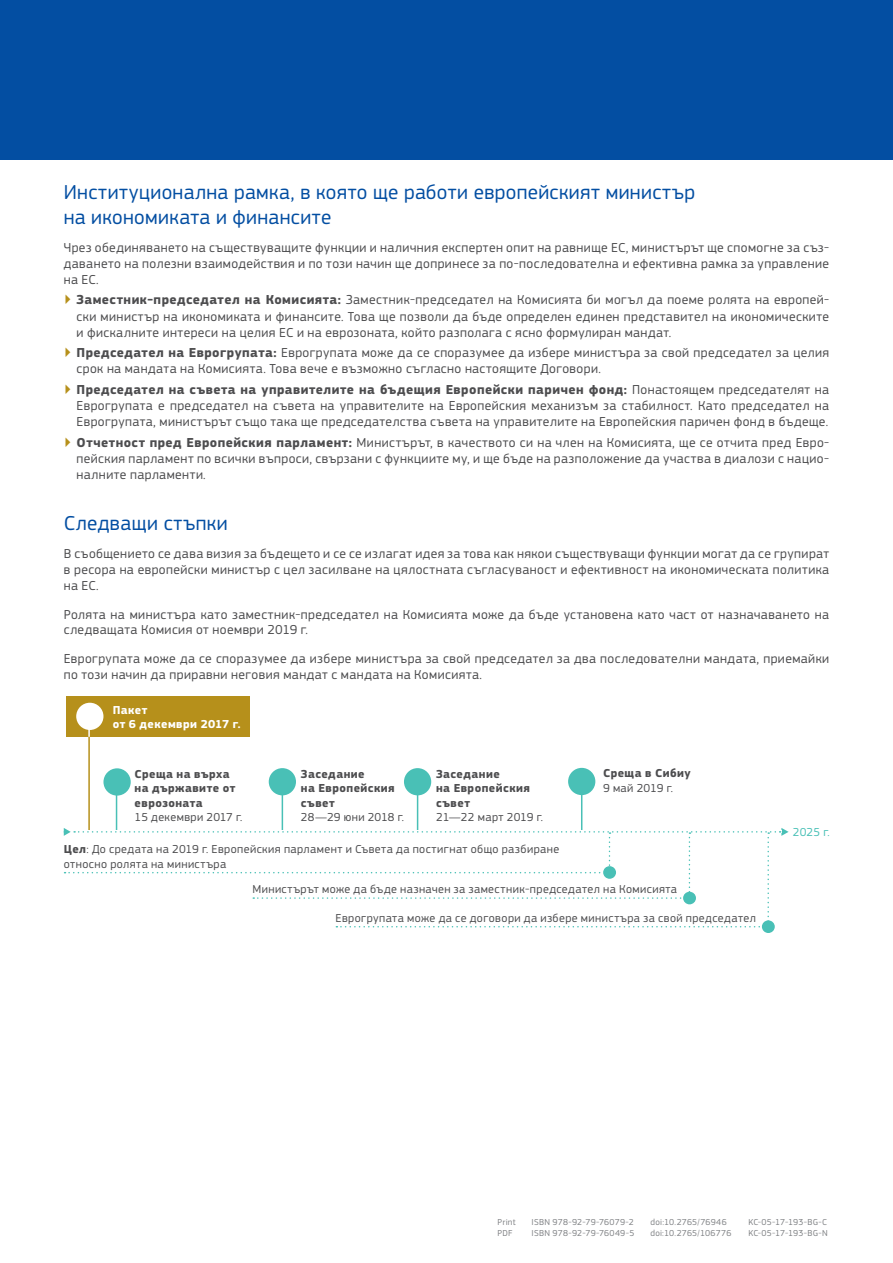
<style>
.page{position:relative;width:893px;height:1263px;background:#fff}
.page>*{position:absolute;margin:0;border:0;box-sizing:border-box;transform-origin:0 0}
.title_2_break{font:21px/25.2px "EC Square Sans Pro";letter-spacing:.015em;color:#034ea2}
.title_2{font:21px "EC Square Sans Pro";letter-spacing:.02em;color:#034ea2}
.body{font:13.5px/16.2px "EC Square Sans Pro";letter-spacing:.03em;color:#4d4d4f;text-align:justify}
.fig1_4_r{font:12px "EC Square Sans Pro";letter-spacing:.035em;color:#4d4d4f}
.fig1_2{font:700 12px/14.4px "EC Square Sans Pro";letter-spacing:.04em;color:#4d4d4f}
.fig1_4_dotted{font:12px/14.4px "EC Square Sans Pro";letter-spacing:.035em;color:#4d4d4f}
.fig1_3{font:12px "EC Square Sans Pro";letter-spacing:.02em;color:#4d4d4f}
.fig1_1{font:700 12px/14.4px "EC Square Sans Pro";letter-spacing:.04em;color:#fff}
.fig1_5{font:12px "EC Square Sans Pro";color:#49c0b6}
.t1{font:9px "EC Square Sans Pro";letter-spacing:.025em;color:#808285}
.s1{color:#b6901b}
.s2{font-weight:700}
</style>
<div class="page">
<div style="left:0;top:0;width:893px;height:160px;background:#034ea2"></div>
<div style="left:66px;top:696px;width:183px;height:41px;background:#b6901b"></div>
<hr style="left:282px;top:769px;width:1px;height:61px;background:#49c0b6">
<hr style="left:417px;top:769px;width:1px;height:61px;background:#49c0b6">
<hr style="left:581px;top:768px;width:1px;height:62px;background:#49c0b6">
<hr style="left:88px;top:705px;width:2px;height:126px;background:#b6901b">
<div style="left:269px;top:768px;width:27px;height:27px;background:#49c0b6;border-radius:50%"></div>
<div style="left:404px;top:768px;width:27px;height:27px;background:#49c0b6;border-radius:50%"></div>
<hr style="left:116px;top:769px;width:1px;height:62px;background:#49c0b6">
<div style="left:103px;top:768px;width:28px;height:27px;background:#49c0b6;border-radius:50%"></div>
<div style="left:568px;top:768px;width:27px;height:27px;background:#49c0b6;border-radius:50%"></div>
<div style="left:76px;top:703px;width:27px;height:27px;background:#fff;border-radius:50%"></div>
<hr style="left:88px;top:705px;width:2px;height:32px;background:#fff">
<div style="left:762px;top:920px;width:13px;height:13px;background:#49c0b6;border-radius:50%"></div>
<svg style="left:64px;top:828px;width:725px;height:100px"></svg>
<p class="title_2_break" style="left:64px;top:179px;width:633px">Институционална рамка, в която ще работи европейският министър на икономиката и финансите</p>
<p class="body" style="left:64px;top:240px;width:767px;line-height:15.8px">Чрез обединяването на съществуващите функции и наличния експертен опит на равнище ЕС, министърът ще спомогне за съз&shy;даването на полезни взаимодействия и по този начин ще допринесе за по-последователна и ефективна рамка за управление на ЕС.</p>
<p class="body" style="left:77px;top:292px;width:754px;text-indent:-13px"><span class="s1">▶</span> <span class="s2">Заместник-председател на Комисията:</span> Заместник-председател на Комисията би могъл да поеме ролята на европей&shy;ски министър на икономиката и финансите. Това ще позволи да бъде определен единен представител на икономическите и фискалните интереси на целия ЕС и на еврозоната, който разполага с ясно формулиран мандат.</p>
<p class="body" style="left:77px;top:345px;width:754px;text-indent:-13px"><span class="s1">▶</span> <span class="s2">Председател на Еврогрупата:</span> Еврогрупата може да се споразумее да избере министъра за свой председател за целия срок на мандата на Комисията. Това вече е възможно съгласно настоящите Договори.</p>
<p class="body" style="left:77px;top:381px;width:754px;text-indent:-13px"><span class="s1">▶</span> <span class="s2">Председател на съвета на управителите на бъдещия Европейски паричен фонд:</span> Понастоящем председателят на Еврогрупата е председател на съвета на управителите на Европейския механизъм за стабилност. Като председател на Еврогрупата, министърът също така ще председателства съвета на управителите на Европейския паричен фонд в бъдеще.</p>
<p class="body" style="left:77px;top:434px;width:754px;text-indent:-13px"><span class="s1">▶</span> <span class="s2">Отчетност пред Европейския парламент:</span> Министърът, в качеството си на член на Комисията, ще се отчита пред Евро&shy;пейския парламент по всички въпроси, свързани с функциите му, и ще бъде на разположение да участва в диалози с нацио&shy;налните парламенти.</p>
<p class="title_2" style="left:64px;top:511px;width:166px">Следващи стъпки</p>
<p class="body" style="left:64px;top:546px;width:767px;line-height:15.8px">В съобщението се дава визия за бъдещето и се се излагат идея за това как някои съществуващи функции могат да се групират в ресора на европейски министър с цел засилване на цялостната съгласуваност и ефективност на икономическата политика на ЕС.</p>
<p class="body" style="left:64px;top:606px;width:767px;line-height:15.8px">Ролята на министъра като заместник-председател на Комисията може да бъде установена като част от назначаването на следващата Комисия от ноември 2019 г.</p>
<p class="body" style="left:64px;top:651px;width:767px;line-height:15.8px">Еврогрупата може да се споразумее да избере министъра за свой председател за два последователни мандата, приемайки по този начин да приравни неговия мандат с мандата на Комисията.</p>
<p class="fig1_1" style="left:113px;top:703px;width:129px">Пакет<br>от 6 декември 2017 г.</p>
<p class="fig1_2" style="left:603px;top:766px;width:89px">Среща в Сибиу</p>
<p class="fig1_3" style="left:603px;top:781px;width:71px">9 май 2019 г.</p>
<p class="fig1_2" style="left:135px;top:767px;width:102px">Среща на върха на държавите от еврозоната</p>
<p class="fig1_3" style="left:135px;top:810px;width:109px">15 декември 2017 г.</p>
<p class="fig1_2" style="left:436px;top:767px;width:95px">Заседание<br>на Европейския съвет</p>
<p class="fig1_3" style="left:436px;top:810px;width:108px">21—22 март 2019 г.</p>
<p class="fig1_4_dotted" style="left:64px;top:842px;width:497px"><span class="s2">Цел</span>: До средата на 2019 г. Европейския парламент и Съвета да постигнат общо разбиране относно ролята на министъра</p>
<p class="fig1_4_r" style="left:252px;top:882px;width:426px">Министърът може да бъде назначен за заместник-председател на Комисията</p>
<p class="fig1_4_r" style="left:336px;top:911px;width:422px">Еврогрупата може да се договори да избере министъра за свой председател</p>
<p class="fig1_2" style="left:301px;top:767px;width:95px">Заседание<br>на Европейския съвет</p>
<p class="fig1_3" style="left:301px;top:810px;width:105px">28—29 юни 2018 г.</p>
<p class="fig1_5" style="left:793px;top:825px;width:38px">2025 г.</p>
<p class="t1" style="left:497px;top:1217px;width:20px">Print</p>
<p class="t1" style="left:531px;top:1217px;width:104px">ISBN 978-92-79-76079-2</p>
<p class="t1" style="left:651px;top:1217px;width:78px">doi:10.2765/76946</p>
<p class="t1" style="left:748px;top:1217px;width:80px">KC-05-17-193-BG-C</p>
<p class="t1" style="left:497px;top:1228px;width:17px">PDF</p>
<p class="t1" style="left:531px;top:1228px;width:104px">ISBN 978-92-79-76049-5</p>
<p class="t1" style="left:651px;top:1228px;width:82px">doi:10.2765/106776</p>
<p class="t1" style="left:748px;top:1228px;width:81px">KC-05-17-193-BG-N</p>
</div>
